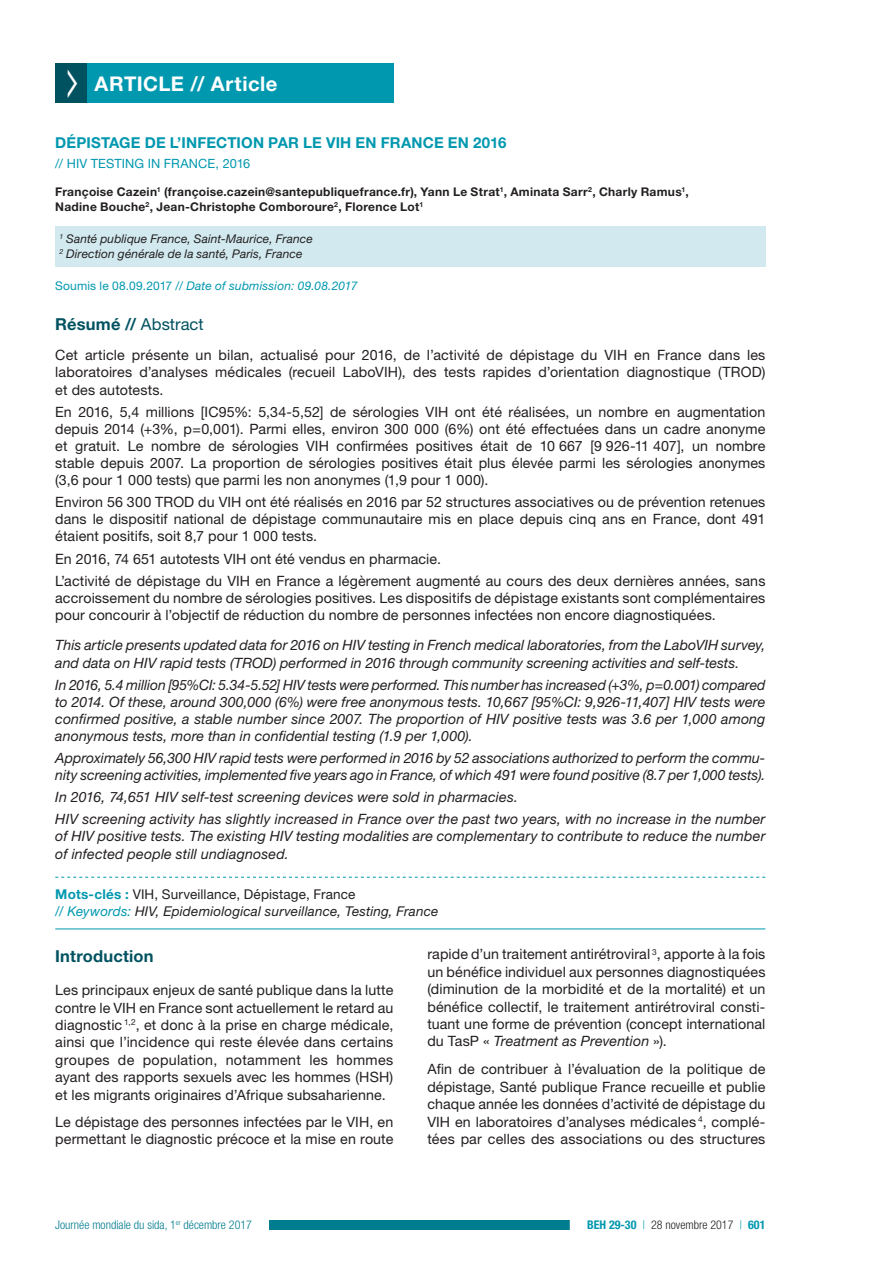
<style>
.page{position:relative;width:893px;height:1263px;background:#fff}
.page>*{position:absolute;margin:0;border:0;box-sizing:border-box;transform-origin:0 0}
.t1{font:700 20.25px "Helvetica Neue LT Std";letter-spacing:.025em;color:#fff}
.t2{font:700 16.5px "Helvetica Neue LT Std";letter-spacing:.01em;color:#005260}
.t3{font:700 15px "Helvetica Neue LT Std";letter-spacing:.01em;color:#0098af}
.t4{font:14.25px/17.4px "Helvetica Neue LT Std";letter-spacing:.01em;color:#231f20;text-align:justify}
.t5{font:italic 14.25px/17.1px "Helvetica Neue LT Std";letter-spacing:.005em;color:#231f20}
.t6{font:italic 13.5px/17px "Helvetica Neue LT Std";letter-spacing:.01em;color:#231f20}
.t7{font:12.75px "Helvetica Neue LT Std";letter-spacing:.01em;color:#0098af}
.t8{font:700 12px/14.4px "Helvetica Neue LT Std";letter-spacing:.025em;color:#231f20}
.t9{font:italic 12px/15.1px "Helvetica Neue LT Std";letter-spacing:.01em;color:#231f20}
.t10{font:italic 12px "Helvetica Neue LT Std";letter-spacing:.015em;color:#0098af}
.t11{font:300 condensed 12px "Helvetica Neue LT Std";color:#007c8f}
.t12{font:300 condensed 12px "Helvetica Neue LT Std";color:#231f20}
.s1{font-style:normal}
.s2{font-weight:400}
.s3{font-weight:700;font-style:normal;color:#0098af}
.s4{color:#0098af}
.s5{font-style:italic}
.s6{font-weight:700;color:#0098af}
</style>
<div class="page">
<div style="left:55px;top:1220px;width:596px;height:10px;background:#007c8f"></div>
<div style="left:38px;top:1218px;width:231px;height:13px;background:#fff"></div>
<div style="left:570px;top:1219px;width:213px;height:12px;background:#fff"></div>
<div style="left:87px;top:64px;width:306px;height:39px;background:#0098af"></div>
<div style="left:55px;top:226px;width:710px;height:40px;background:#d2eaef"></div>
<svg style="left:55px;top:877px;width:710px;height:1px"></svg>
<hr style="left:55px;top:928px;width:710px;height:1px;background:#0098af">
<div style="left:55px;top:64px;width:32px;height:39px;background:#005260"></div>
<h1 class="t1" style="left:95px;top:71px;width:184px">ARTICLE // Article</h1>
<p class="t3" style="left:55px;top:133px;width:453px">DÉPISTAGE DE L’INFECTION PAR LE VIH EN FRANCE EN 2016</p>
<p class="t7" style="left:55px;top:156px;width:197px">// HIV TESTING IN FRANCE, 2016</p>
<p class="t8" style="left:55px;top:184px;width:635px">Françoise Cazein<sup>1</sup> (françoise.cazein@santepubliquefrance.fr), Yann Le Strat<sup>1</sup>, Aminata Sarr<sup>2</sup>, Charly Ramus<sup>1</sup>,<br>Nadine Bouche<sup>2</sup>, Jean-Christophe Comboroure<sup>2</sup>, Florence Lot<sup>1</sup></p>
<p class="t9" style="left:60px;top:231px;width:255px"><sup>1</sup> Santé publique France, Saint-Maurice, France<br><sup>2</sup> Direction générale de la santé, Paris, France</p>
<p class="t10" style="left:55px;top:279px;width:304px"><span class="s1">Soumis le 08.09.2017 //</span> Date of submission: 09.08.2017</p>
<p class="t2" style="left:55px;top:314px;width:150px">Résumé // <span class="s2">Abstract</span></p>
<p class="t4" style="left:55px;top:347px;width:712px">Cet article présente un bilan, actualisé pour 2016, de l’activité de dépistage du VIH en France dans les laboratoires d’analyses médicales (recueil LaboVIH), des tests rapides d’orientation diagnostique (TROD) et des autotests.</p>
<p class="t4" style="left:55px;top:403px;width:712px">En 2016, 5,4 millions [IC95%: 5,34-5,52] de sérologies VIH ont été réalisées, un nombre en augmentation depuis 2014 (+3%, p=0,001). Parmi elles, environ 300 000 (6%) ont été effectuées dans un cadre anonyme et gratuit. Le nombre de sérologies VIH confirmées positives était de 10 667 [9 926-11 407], un nombre stable depuis 2007. La proportion de sérologies positives était plus élevée parmi les sérologies anonymes (3,6 pour 1 000 tests) que parmi les non anonymes (1,9 pour 1 000).</p>
<p class="t4" style="left:55px;top:493px;width:712px">Environ 56 300 TROD du VIH ont été réalisés en 2016 par 52 structures associatives ou de prévention retenues dans le dispositif national de dépistage communautaire mis en place depuis cinq ans en France, dont 491 étaient positifs, soit 8,7 pour 1 000 tests.</p>
<p class="t4" style="left:55px;top:547px;width:712px;line-height:22px">En 2016, 74 651 autotests VIH ont été vendus en pharmacie.<br>L’activité de dépistage du VIH en France a légèrement augmenté au cours des deux dernières années, sans</p>
<p class="t4" style="left:55px;top:589px;width:711px">accroissement du nombre de sérologies positives. Les dispositifs de dépistage existants sont complémentaires pour concourir à l’objectif de réduction du nombre de personnes infectées non encore diagnostiquées.</p>
<p class="t5" style="left:55px;top:636px;width:712px">This article presents updated data for 2016 on HIV testing in French medical laboratories, from the LaboVIH survey, and data on HIV rapid tests (TROD) performed in 2016 through community screening activities and self-tests.</p>
<p class="t5" style="left:55px;top:676px;width:712px;text-align:justify">In 2016, 5.4 million [95%CI: 5.34-5.52] HIV tests were performed. This number has increased (+3%, p=0.001) compared to 2014. Of these, around 300,000 (6%) were free anonymous tests. 10,667 [95%CI: 9,926-11,407] HIV tests were confirmed positive, a stable number since 2007. The proportion of HIV positive tests was 3.6 per 1,000 among anonymous tests, more than in confidential testing (1.9 per 1,000).</p>
<p class="t5" style="left:55px;top:749px;width:712px">Approximately 56,300 HIV rapid tests were performed in 2016 by 52 associations authorized to perform the commu&shy;nity screening activities, implemented five years ago in France, of which 491 were found positive (8.7 per 1,000 tests).</p>
<p class="t5" style="left:55px;top:786px;width:712px;line-height:22px">In 2016, 74,651 HIV self-test screening devices were sold in pharmacies.<br>HIV screening activity has slightly increased in France over the past two years, with no increase in the number</p>
<p class="t5" style="left:55px;top:827px;width:712px">of HIV positive tests. The existing HIV testing modalities are complementary to contribute to reduce the number of infected people still undiagnosed.</p>
<p class="t6" style="left:55px;top:885px;width:385px"><span class="s3">Mots-clés :</span> <span class="s1">VIH, Surveillance, Dépistage, France<br></span><span class="s4">// Keywords:</span> HIV, Epidemiological surveillance, Testing, France</p>
<p class="t2" style="left:55px;top:946px;width:100px">Introduction</p>
<p class="t4" style="left:55px;top:981px;width:340px">Les principaux enjeux de santé publique dans la lutte contre le VIH en France sont actuellement le retard au diagnostic <sup>1,2</sup>, et donc à la prise en charge médicale, ainsi que l’incidence qui reste élevée dans certains groupes de population, notamment les hommes ayant des rapports sexuels avec les hommes (HSH) et les migrants originaires d’Afrique subsaharienne.</p>
<p class="t4" style="left:55px;top:1112px;width:340px">Le dépistage des personnes infectées par le VIH, en permettant le diagnostic précoce et la mise en route</p>
<p class="t4" style="left:427px;top:945px;width:340px">rapide d’un traitement antirétroviral <sup>3</sup>, apporte à la fois un bénéfice individuel aux personnes diagnostiquées (diminution de la morbidité et de la mortalité) et un bénéfice collectif, le traitement antirétroviral consti&shy;tuant une forme de prévention (concept international du TasP « <span class="s5">Treatment as Prevention</span> »).</p>
<p class="t4" style="left:427px;top:1060px;width:340px">Afin de contribuer à l’évaluation de la politique de dépistage, Santé publique France recueille et publie chaque année les données d’activité de dépistage du VIH en laboratoires d’analyses médicales <sup>4</sup>, complé&shy;tées par celles des associations ou des structures</p>
<p class="t11" style="left:55px;top:1218px;width:198px">Journée mondiale du sida, 1<sup>er</sup> décembre 2017</p>
<p class="t12" style="left:587px;top:1218px;width:180px"><span class="s6">BEH 29-30</span> <span class="s4">|</span> 28 novembre 2017 <span class="s4">|</span> <span class="s6">601</span></p>
</div>
